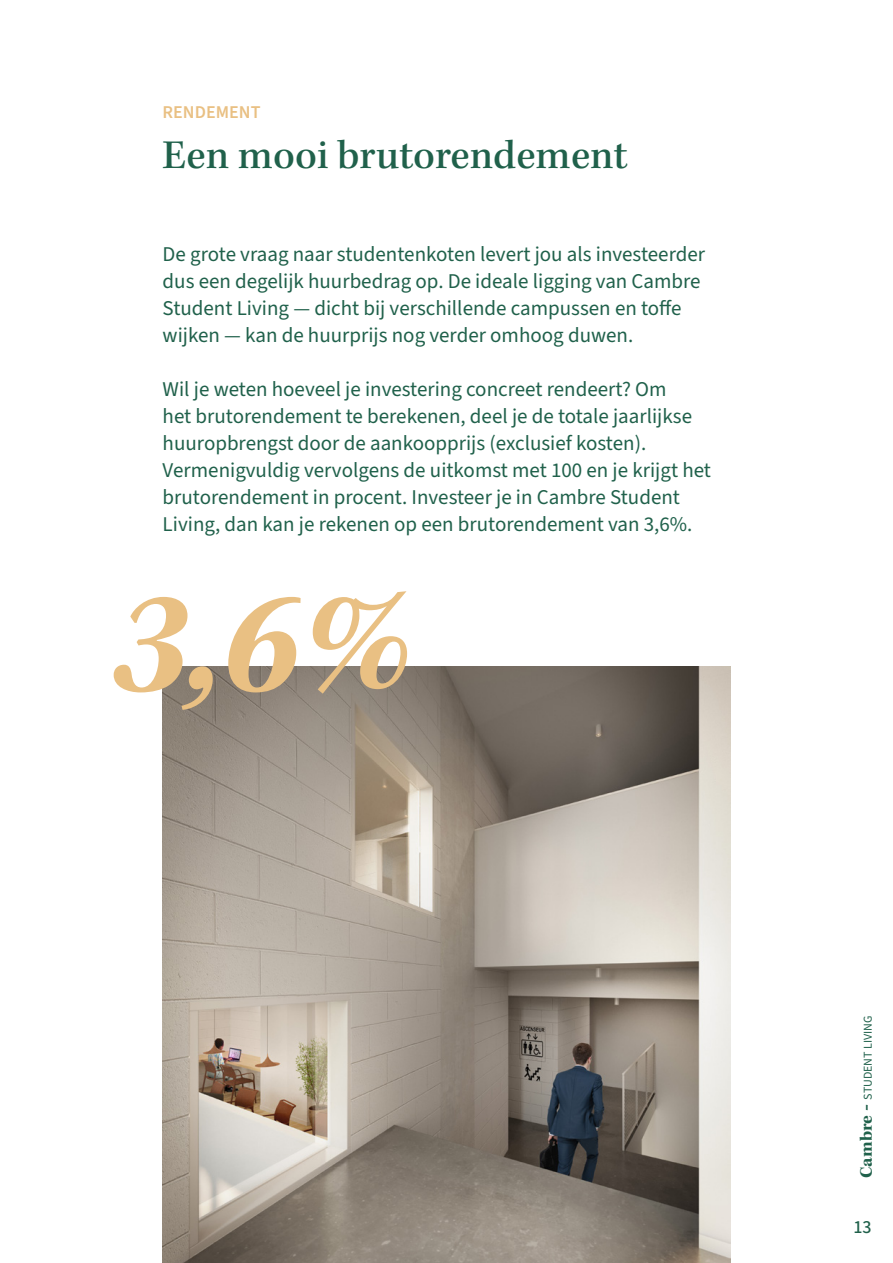
<style>
.page{position:relative;width:893px;height:1263px;background:#fff}
.page>*{position:absolute;margin:0;border:0;box-sizing:border-box;transform-origin:0 0}
.t1{font:italic 700 150px "Kepler Std";color:#e9c083}
.t2{font:500 42px "Kepler Std";color:#20614b}
.t3{font:21px/27px "Source Sans 3";color:#20614b}
.t4{font:600 18px "Source Sans 3";color:#e9c083}
.t5{font:500 18px "Source Sans 3";color:#20614b}
.t6{font:12px "Source Sans 3";color:#20614b}
.s1{font-family:"Kepler Std";font-weight:700;font-size:18px}
.s2{font-family:"Kepler Std";font-weight:700;font-size:21px}
</style>
<div class="page">
<img style="left:163px;top:666px;width:567px;height:597px">
<p class="t4" style="left:163px;top:100px;width:99px">RENDEMENT</p>
<h2 class="t2" style="left:163px;top:131px;width:467px">Een mooi brutorendement</h2>
<p class="t3" style="left:163px;top:241px;width:544px">De grote vraag naar studentenkoten levert jou als investeerder dus een degelijk huurbedrag op. De ideale ligging van Cambre Student Living — dicht bij verschillende campussen en toffe wijken — kan de huurprijs nog verder omhoog duwen.</p>
<p class="t3" style="left:163px;top:376px;width:550px">Wil je weten hoeveel je investering concreet rendeert? Om<br>het brutorendement te berekenen, deel je de totale jaarlijkse huuropbrengst door de aankoopprijs (exclusief kosten).<br>Vermenigvuldig vervolgens de uitkomst met 100 en je krijgt het brutorendement in procent. Investeer je in Cambre Student Living, dan kan je rekenen op een brutorendement van 3,6%.</p>
<h1 class="t1" style="left:111px;top:559px;width:302px">3,6%</h1>
<p class="t6" style="left:860px;top:1178px;width:164px;rotate:-90deg"><span class="s1">Cambre</span> <span class="s2">-</span> STUDENT LIVING</p>
<p class="t5" style="left:853px;top:1216px;width:20px">13</p>
</div>
